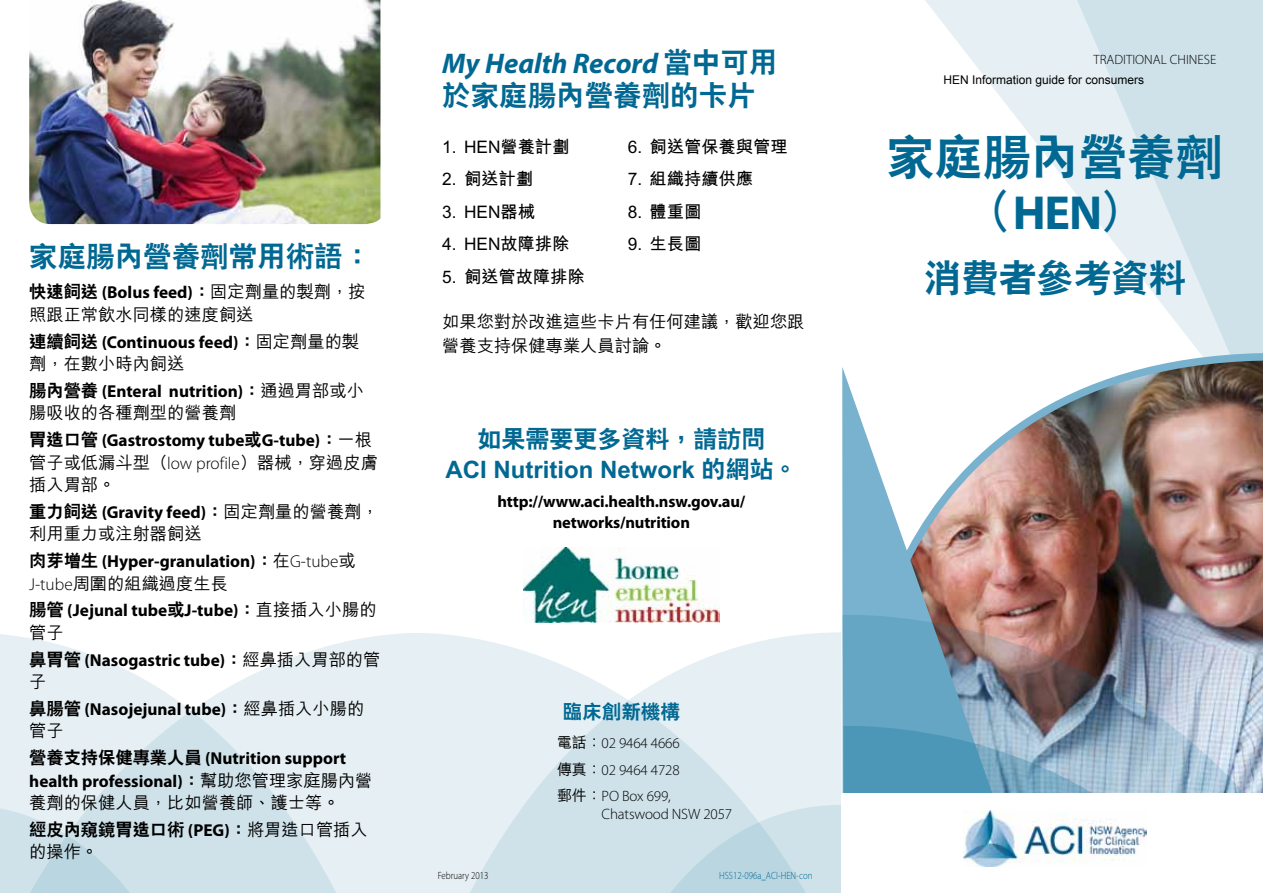
<style>
.page{position:relative;width:1263px;height:893px;background:#fff}
.page>*{position:absolute;margin:0;border:0;box-sizing:border-box;transform-origin:0 0}
.t1{font:800 48px "C Hei 2";color:#006892}
.t2{font:700 48px "Myriad Pro";color:#006892}
.t3{font:800 37.5px "C Hei 2";color:#006892}
.t4{font:800 28.5px "C Hei 2";color:#006892}
.t5{font:italic 700 28.5px "Myriad Pro";color:#006892}
.t6{font:800 24px/30px "C Hei 2";color:#006892;text-align:center}
.t7{font:800 19.5px "C Hei 2";color:#006892}
.t8{font:700 17.25px/22.5px "Myriad Pro";color:#000}
.t9{font:500 17.25px/22.5px "M Hei";color:#000}
.t10{font:700 17.25px "M Hei";color:#000}
.t11{font:800 17.25px "C Hei 2";color:#000}
.t12{font:700 16.5px/21px "Myriad Pro";letter-spacing:-.01em;color:#000;text-align:center}
.t13{font:300 15px/26.5px "Myriad Pro";letter-spacing:-.01em;color:#000;text-align:justify}
.t14{font:300 13.5px "Myriad Pro";color:#000}
.t15{font:12px "Arial";color:#000}
.t16{font:300 10.5px "Myriad Pro";color:#006892;scale:.85 1}
.t17{font:300 10.5px "Myriad Pro";color:#000;scale:.85 1}
.s1{font-family:"C Hei 2";font-weight:800}
.s2{font-family:"M Hei";font-weight:500}
.s3{font-family:"Myriad Pro";font-weight:300}
.s4{font-weight:300}
.s5{font-family:"Myriad Pro";font-weight:700}
.s6{font-family:"C Hei 2";font-weight:800;font-style:normal}
</style>
<div class="page">
<svg style="left:0;top:633px;width:403px;height:260px;background:#e4eff3"></svg>
<svg style="left:403px;top:632px;width:436px;height:261px;background:#e3eef2"></svg>
<svg style="left:0;top:805px;width:220px;height:88px;background:#cde0e9"></svg>
<svg style="left:578px;top:805px;width:261px;height:88px;background:#cadfe8"></svg>
<svg style="left:925px;top:0;width:150px;height:192px;fill:#eaf2f6"></svg>
<svg style="left:1075px;top:0;width:188px;height:343px;background:#dbe9ef"></svg>
<img style="left:839px;top:343px;width:424px;height:550px">
<svg style="left:842px;top:367px;width:185px;height:245px"></svg>
<img style="left:842px;top:612px;width:421px;height:181px">
<svg style="left:843px;top:724px;width:381px;height:69px;background:#7facc5"></svg>
<div style="left:841px;top:793px;width:422px;height:100px;background:#fff"></div>
<img style="left:963px;top:811px;width:183px;height:55px">
<img style="left:29px;top:0;width:351px;height:224px">
<img style="left:523px;top:547px;width:197px;height:76px">
<h3 class="t4" style="left:29px;top:242px;width:343px">家庭腸內營養劑常用術語：</h3>
<p class="t8" style="left:29px;top:281px;width:338px"><span class="s1">快速飼送</span> (Bolus feed)<span class="s1">：</span><span class="s2">固定劑量的製劑，按</span></p>
<p class="t9" style="left:29px;top:304px;width:226px">照跟正常飲水同樣的速度飼送</p>
<p class="t8" style="left:29px;top:330px;width:331px"><span class="s1">連續飼送</span> (Continuous feed)<span class="s1">：</span><span class="s2">固定劑量的製</span></p>
<p class="t9" style="left:29px;top:353px;width:157px">劑，在數小時內飼送</p>
<p class="t8" style="left:29px;top:379px;width:336px"><span class="s1">腸內營養</span> (Enteral nutrition)<span class="s1">：</span><span class="s2">通過胃部或小</span></p>
<p class="t9" style="left:29px;top:402px;width:209px">腸吸收的各種劑型的營養劑</p>
<p class="t8" style="left:29px;top:428px;width:344px"><span class="s1">胃造口管</span> (Gastrostomy tube<span class="s1">或</span>G-tube)<span class="s1">：</span><span class="s2">一根</span></p>
<p class="t9" style="left:29px;top:451px;width:350px">管子或低漏斗型（<span class="s3">low profile</span>）器械，穿過皮膚插入胃部。</p>
<p class="t8" style="left:29px;top:500px;width:351px"><span class="s1">重力飼送</span> (Gravity feed)<span class="s1">：</span><span class="s2">固定劑量的營養劑，</span></p>
<p class="t9" style="left:29px;top:523px;width:174px">利用重力或注射器飼送</p>
<p class="t8" style="left:29px;top:549px;width:328px"><span class="s1">肉芽增生</span> (Hyper-granulation)<span class="s1">：</span><span class="s2">在</span><span class="s4">G-tube</span><span class="s2">或</span></p>
<p class="t9" style="left:29px;top:572px;width:200px"><span class="s3">J-tube</span>周圍的組織過度生長</p>
<p class="t8" style="left:29px;top:599px;width:349px"><span class="s1">腸管</span> (Jejunal tube<span class="s1">或</span>J-tube)<span class="s1">：</span><span class="s2">直接插入小腸的</span></p>
<p class="t9" style="left:29px;top:622px;width:36px">管子</p>
<p class="t8" style="left:29px;top:648px;width:353px"><span class="s1">鼻胃管</span> (Nasogastric tube)<span class="s1">：</span><span class="s2">經鼻插入胃部的管</span></p>
<p class="t9" style="left:29px;top:671px;width:19px">子</p>
<p class="t8" style="left:29px;top:697px;width:337px"><span class="s1">鼻腸管</span> (Nasojejunal tube)<span class="s1">：</span><span class="s2">經鼻插入小腸的</span></p>
<p class="t9" style="left:29px;top:720px;width:36px">管子</p>
<p class="t8" style="left:29px;top:746px;width:345px"><span class="s1">營養支持保健專業人員</span> (Nutrition support health professional)<span class="s1">：</span><span class="s2">幫助您管理家庭腸內營</span></p>
<p class="t9" style="left:29px;top:792px;width:312px">養劑的保健人員，比如營養師、護士等。</p>
<p class="t11" style="left:29px;top:820px;width:340px">經皮內窺鏡胃造口術 <span class="s5">(PEG)</span>：<span class="s2">將胃造口管插入</span></p>
<p class="t9" style="left:29px;top:841px;width:70px">的操作。</p>
<h3 class="t5" style="left:442px;top:45px;width:337px">My Health Record <span class="s6">當中可用</span></h3>
<h3 class="t4" style="left:442px;top:81px;width:315px">於家庭腸內營養劑的卡片</h3>
<p class="t10" style="left:628px;top:138px;width:161px">6. 飼送管保養與管理</p>
<p class="t10" style="left:628px;top:170px;width:127px">7. 組織持續供應</p>
<p class="t10" style="left:628px;top:203px;width:75px">8. 體重圖</p>
<p class="t10" style="left:628px;top:235px;width:75px">9. 生長圖</p>
<p class="t10" style="left:442px;top:138px;width:129px">1. HEN營養計劃</p>
<p class="t10" style="left:442px;top:170px;width:92px">2. 飼送計劃</p>
<p class="t10" style="left:442px;top:203px;width:94px">3. HEN器械</p>
<p class="t10" style="left:442px;top:235px;width:129px">4. HEN故障排除</p>
<p class="t10" style="left:442px;top:268px;width:144px">5. 飼送管故障排除</p>
<p class="t9" style="left:442px;top:310px;width:364px;line-height:24px">如果您對於改進這些卡片有任何建議，歡迎您跟營養支持保健專業人員討論。</p>
<h3 class="t6" style="left:445px;top:426px;width:354px">如果需要更多資料，請訪問<br>ACI Nutrition Network 的網站。</h3>
<p class="t12" style="left:497px;top:491px;width:249px">http://www.aci.health.nsw.gov.au/ networks/nutrition</p>
<p class="t17" style="left:438px;top:869px;width:61px">February 2013</p>
<p class="t7" style="left:563px;top:701px;width:118px">臨床創新機構</p>
<p class="t13" style="left:557px;top:730px;width:124px"><span class="s2">電話：</span>02 9464 4666<span class="s2">傳真：</span>02 9464 4728<span class="s2">郵件：</span>PO Box 699,</p>
<p class="t13" style="left:602px;top:801px;width:132px">Chatswood NSW 2057</p>
<p class="t16" style="left:719px;top:869px;width:111px">HSS12-096a_ACI-HEN-con</p>
<p class="t14" style="left:1093px;top:52px;width:124px">TRADITIONAL CHINESE</p>
<p class="t15" style="left:943px;top:72px;width:202px">HEN Information guide for consumers</p>
<h1 class="t1" style="left:887px;top:132px;width:337px">家庭腸內營養劑</h1>
<h1 class="t2" style="left:965px;top:181px;width:182px"><span class="s1">（</span>HEN<span class="s1">）</span></h1>
<h2 class="t3" style="left:924px;top:258px;width:264px">消費者參考資料</h2>
</div>
